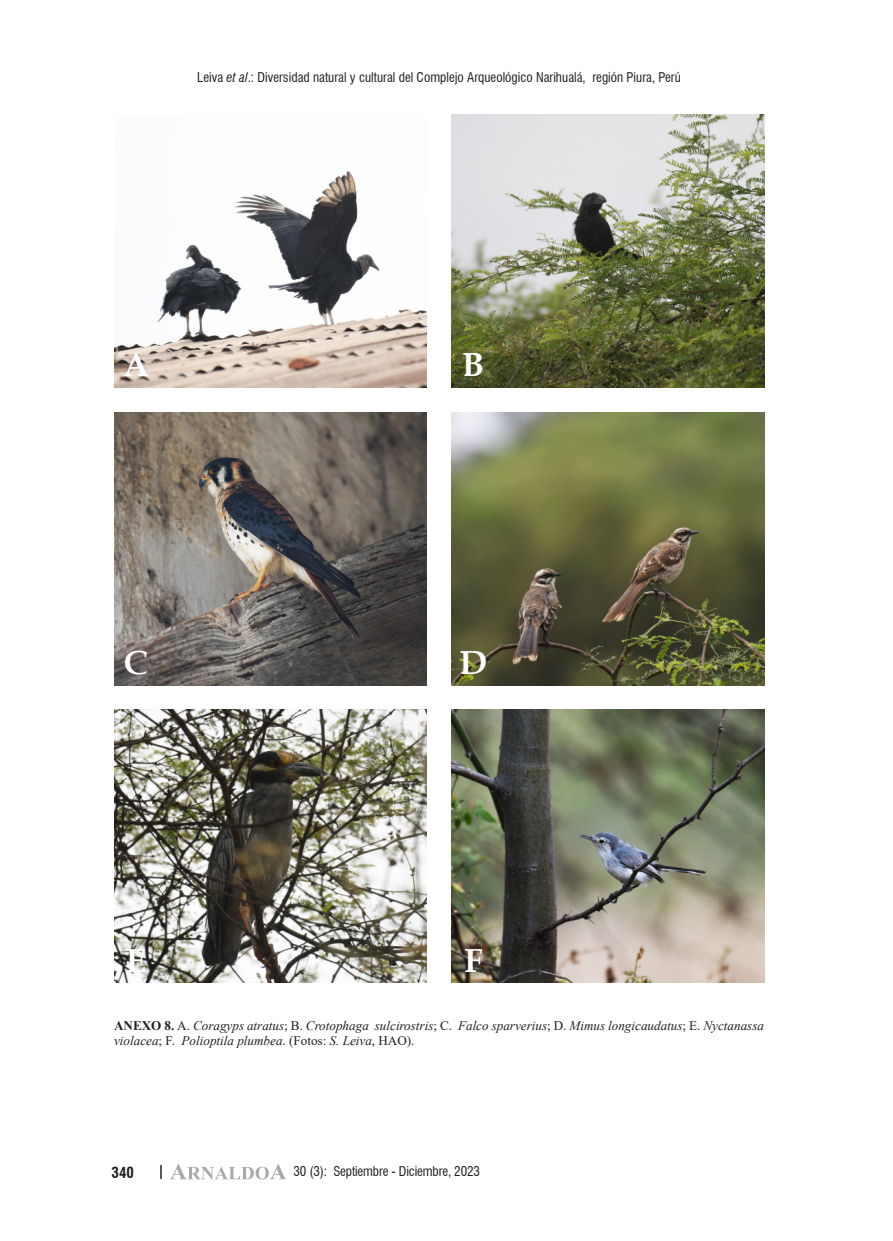
<style>
.page{position:relative;width:893px;height:1241px;background:#fff}
.page>*{position:absolute;margin:0;border:0;box-sizing:border-box;transform-origin:0 0}
.cuerpo_resumen{font:700 33.25px "Book Antiqua";color:#fff}
.t1{font:700 condensed 14.88px "Swiss 721 BT";color:#231f20}
.leyendas{font:italic 13.12px/14.9px "Times New Roman";color:#231f20}
.filete{font:condensed 13.12px "Swiss 721 BT";color:#231f20}
.s1{font-style:italic}
.s2{font-weight:700;font-style:normal}
.s3{font-style:normal}
</style>
<div class="page">
<img style="left:114px;top:171px;width:313px;height:216px">
<img style="left:114px;top:412px;width:313px;height:273px">
<img style="left:114px;top:709px;width:313px;height:273px">
<img style="left:451px;top:114px;width:313px;height:273px">
<img style="left:451px;top:412px;width:313px;height:273px">
<img style="left:451px;top:709px;width:313px;height:273px">
<svg style="left:170px;top:1163px;width:116px;height:16px"></svg>
<svg style="left:160px;top:1165px;width:2px;height:12px"></svg>
<p class="filete" style="left:197px;top:69px;width:485px">Leiva <span class="s1">et al</span>.: Diversidad natural y cultural del Complejo Arqueológico Narihualá, región Piura, Perú</p>
<p class="cuerpo_resumen" style="left:123px;top:342px;width:27px">A</p>
<p class="cuerpo_resumen" style="left:462px;top:342px;width:24px">B</p>
<p class="cuerpo_resumen" style="left:124px;top:640px;width:26px">C</p>
<p class="cuerpo_resumen" style="left:459px;top:640px;width:29px">D</p>
<p class="cuerpo_resumen" style="left:126px;top:938px;width:22px">E</p>
<p class="cuerpo_resumen" style="left:464px;top:938px;width:20px">F</p>
<p class="leyendas" style="left:114px;top:1018px;width:651px"><span class="s2">ANEXO 8.</span> <span class="s3">A.</span> Coragyps atratus<span class="s3">; B.</span> Crotophaga sulcirostris<span class="s3">; C.</span> Falco sparverius<span class="s3">; D.</span> Mimus longicaudatus<span class="s3">; E.</span> Nyctanassa violacea<span class="s3">; F.</span> Polioptila plumbea<span class="s3">. (Fotos:</span> S. Leiva<span class="s3">, HAO).</span></p>
<p class="t1" style="left:112px;top:1163px;width:24px">340</p>
<p class="filete" style="left:293px;top:1163px;width:188px">30 (3): Septiembre - Diciembre, 2023</p>
</div>
